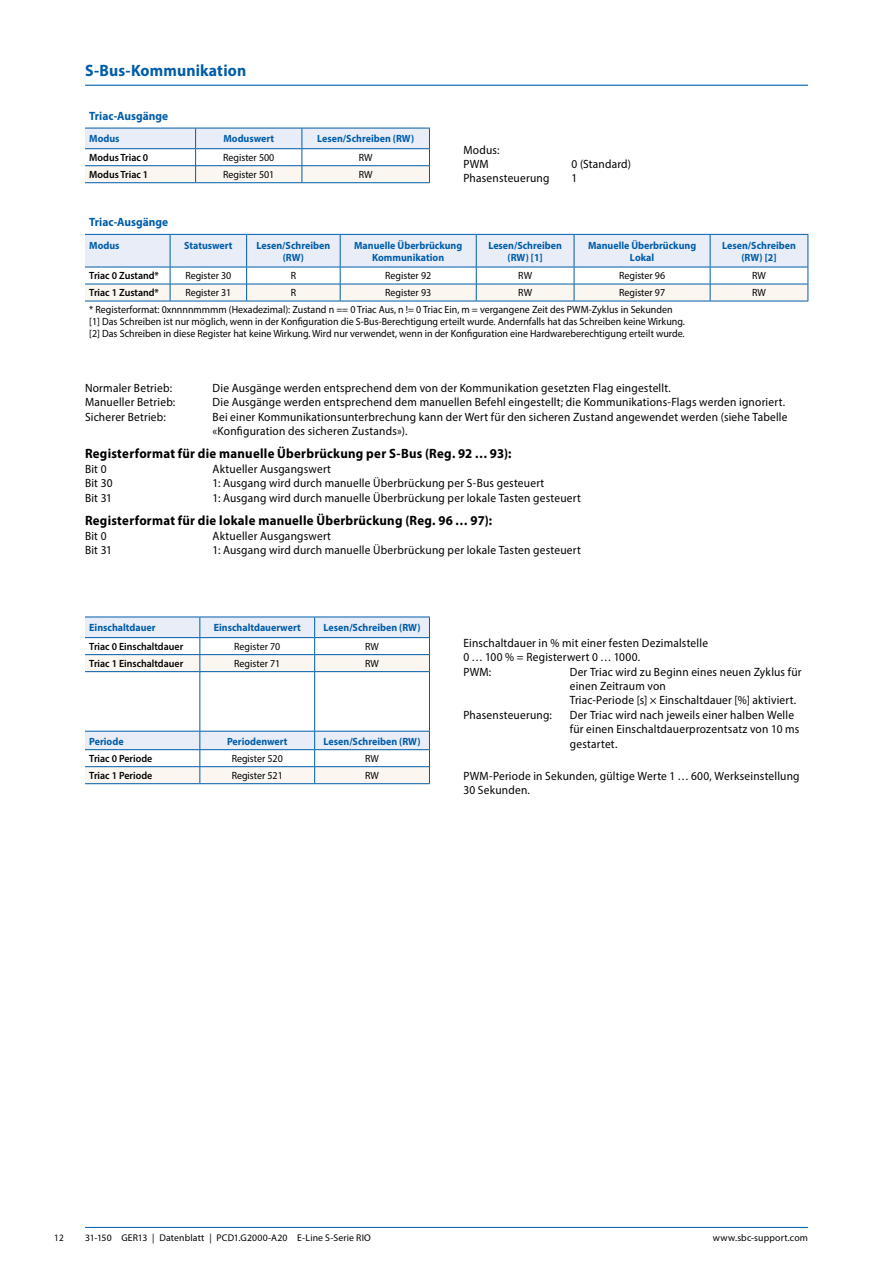
<style>
.page{position:relative;width:893px;height:1263px;background:#fff}
.page>*{position:absolute;margin:0;border:0;box-sizing:border-box;transform-origin:0 0}
.Tabellentitel__blau{font:700 16.5px "Myriad Pro";letter-spacing:.01em;color:#005da9;scale:.95 1}
.Grundtext__bold__9_1{font:700 13.5px "Myriad Pro";letter-spacing:.02em;color:#000;scale:.95 1}
.Grundtext__8pt{font:12px/14.4px "Myriad Pro";letter-spacing:.02em;color:#000;scale:.95 1}
.Untertitel__blau__bo{font:700 12px "Myriad Pro";color:#005da9;scale:.95 1}
.Tabellentitel__blau-2{font:700 12px "Myriad Pro";color:#005da9;scale:.95 1}
.TABs_2Wertebereiche{font:10.5px "Myriad Pro";color:#000;scale:.95 1}
.Untertitel__blau__bo-2{font:700 10.5px/12px "Myriad Pro";color:#005da9;text-align:center;scale:.95 1}
.Untertitel__schwarz{font:600 10.5px "Myriad Pro";color:#000;scale:.95 1}
.t1{font:9.75px "Myriad Pro";letter-spacing:.015em;color:#000}
.t2{font:9.75px "Myriad Pro";letter-spacing:.015em;color:#000;scale:.95 1}
</style>
<div class="page">
<hr style="left:85px;top:1227px;width:723px;height:1px;background:#005da9">
<svg style="left:85px;top:128px;width:345px;height:54px"></svg>
<hr style="left:85px;top:182px;width:111px;height:1px;background:#005da9">
<hr style="left:196px;top:182px;width:106px;height:1px;background:#005da9">
<hr style="left:302px;top:182px;width:128px;height:1px;background:#005da9">
<hr style="left:85px;top:85px;width:723px;height:1px;background:#005da9">
<svg style="left:85px;top:234px;width:723px;height:67px"></svg>
<hr style="left:85px;top:301px;width:85px;height:1px;background:#005da9">
<hr style="left:170px;top:301px;width:77px;height:1px;background:#005da9">
<hr style="left:247px;top:301px;width:93px;height:1px;background:#005da9">
<hr style="left:340px;top:301px;width:136px;height:1px;background:#005da9">
<hr style="left:476px;top:301px;width:98px;height:1px;background:#005da9">
<hr style="left:574px;top:301px;width:136px;height:1px;background:#005da9">
<hr style="left:710px;top:301px;width:98px;height:1px;background:#005da9">
<svg style="left:85px;top:617px;width:345px;height:166px"></svg>
<hr style="left:85px;top:783px;width:115px;height:1px;background:#005da9">
<hr style="left:200px;top:783px;width:115px;height:1px;background:#005da9">
<hr style="left:315px;top:783px;width:115px;height:1px;background:#005da9">
<p class="Tabellentitel__blau" style="left:85px;top:60px;width:171px">S-Bus-Kommunikation</p>
<p class="Untertitel__blau__bo" style="left:89px;top:108px;width:85px">Triac-Ausgänge</p>
<p class="Untertitel__blau__bo-2" style="left:89px;top:132px;width:33px">Modus</p>
<p class="Untertitel__blau__bo-2" style="left:223px;top:132px;width:55px">Moduswert</p>
<p class="Untertitel__blau__bo-2" style="left:317px;top:132px;width:104px">Lesen/Schreiben (RW)</p>
<p class="Untertitel__schwarz" style="left:89px;top:151px;width:64px">Modus Triac 0</p>
<p class="TABs_2Wertebereiche" style="left:223px;top:151px;width:55px">Register 500</p>
<p class="TABs_2Wertebereiche" style="left:359px;top:151px;width:16px">RW</p>
<p class="Untertitel__schwarz" style="left:89px;top:168px;width:64px">Modus Triac 1</p>
<p class="TABs_2Wertebereiche" style="left:223px;top:168px;width:55px">Register 501</p>
<p class="TABs_2Wertebereiche" style="left:359px;top:168px;width:16px">RW</p>
<p class="Grundtext__8pt" style="left:463px;top:142px;width:39px">Modus:</p>
<p class="Grundtext__8pt" style="left:463px;top:157px;width:28px">PWM</p>
<p class="Grundtext__8pt" style="left:571px;top:157px;width:64px">0 (Standard)</p>
<p class="Grundtext__8pt" style="left:463px;top:171px;width:92px">Phasensteuerung</p>
<p class="Grundtext__8pt" style="left:571px;top:171px;width:8px">1</p>
<p class="Tabellentitel__blau-2" style="left:89px;top:214px;width:85px">Triac-Ausgänge</p>
<p class="Untertitel__blau__bo-2" style="left:89px;top:239px;width:33px">Modus</p>
<p class="Untertitel__blau__bo-2" style="left:184px;top:239px;width:52px">Statuswert</p>
<p class="Untertitel__blau__bo-2" style="left:257px;top:239px;width:79px">Lesen/Schreiben (RW)</p>
<p class="Untertitel__blau__bo-2" style="left:354px;top:239px;width:115px">Manuelle Überbrückung</p>
<p class="Untertitel__blau__bo-2" style="left:372px;top:251px;width:77px">Kommunikation</p>
<p class="Untertitel__blau__bo-2" style="left:488px;top:239px;width:79px">Lesen/Schreiben (RW) [1]</p>
<p class="Untertitel__blau__bo-2" style="left:588px;top:239px;width:115px">Manuelle Überbrückung</p>
<p class="Untertitel__blau__bo-2" style="left:630px;top:251px;width:27px">Lokal</p>
<p class="Untertitel__blau__bo-2" style="left:722px;top:239px;width:79px">Lesen/Schreiben (RW) [2]</p>
<p class="Untertitel__schwarz" style="left:89px;top:269px;width:75px">Triac 0 Zustand*</p>
<p class="TABs_2Wertebereiche" style="left:185px;top:269px;width:50px">Register 30</p>
<p class="TABs_2Wertebereiche" style="left:291px;top:269px;width:7px">R</p>
<p class="TABs_2Wertebereiche" style="left:385px;top:269px;width:50px">Register 92</p>
<p class="TABs_2Wertebereiche" style="left:518px;top:269px;width:16px">RW</p>
<p class="TABs_2Wertebereiche" style="left:619px;top:269px;width:50px">Register 96</p>
<p class="TABs_2Wertebereiche" style="left:752px;top:269px;width:16px">RW</p>
<p class="Untertitel__schwarz" style="left:89px;top:286px;width:75px">Triac 1 Zustand*</p>
<p class="TABs_2Wertebereiche" style="left:185px;top:286px;width:50px">Register 31</p>
<p class="TABs_2Wertebereiche" style="left:291px;top:286px;width:7px">R</p>
<p class="TABs_2Wertebereiche" style="left:385px;top:286px;width:50px">Register 93</p>
<p class="TABs_2Wertebereiche" style="left:518px;top:286px;width:16px">RW</p>
<p class="TABs_2Wertebereiche" style="left:619px;top:286px;width:50px">Register 97</p>
<p class="TABs_2Wertebereiche" style="left:752px;top:286px;width:16px">RW</p>
<p class="TABs_2Wertebereiche" style="left:89px;top:303px;width:615px">* Registerformat: 0xnnnnmmmm (Hexadezimal): Zustand n == 0 Triac Aus, n != 0 Triac Ein, m = vergangene Zeit des PWM-Zyklus in Sekunden</p>
<p class="TABs_2Wertebereiche" style="left:89px;top:315px;width:628px">[1] Das Schreiben ist nur möglich, wenn in der Konfiguration die S-Bus-Berechtigung erteilt wurde. Andernfalls hat das Schreiben keine Wirkung.</p>
<p class="TABs_2Wertebereiche" style="left:89px;top:327px;width:628px">[2] Das Schreiben in diese Register hat keine Wirkung. Wird nur verwendet, wenn in der Konfiguration eine Hardwareberechtigung erteilt wurde.</p>
<p class="Grundtext__8pt" style="left:85px;top:380px;width:93px">Normaler Betrieb:</p>
<p class="Grundtext__8pt" style="left:213px;top:380px;width:484px">Die Ausgänge werden entsprechend dem von der Kommunikation gesetzten Flag eingestellt.</p>
<p class="Grundtext__8pt" style="left:85px;top:395px;width:97px">Manueller Betrieb:</p>
<p class="Grundtext__8pt" style="left:213px;top:395px;width:604px">Die Ausgänge werden entsprechend dem manuellen Befehl eingestellt; die Kommunikations-Flags werden ignoriert.</p>
<p class="Grundtext__8pt" style="left:85px;top:409px;width:87px">Sicherer Betrieb:</p>
<p class="Grundtext__8pt" style="left:213px;top:409px;width:607px">Bei einer Kommunikationsunterbrechung kann der Wert für den sicheren Zustand angewendet werden (siehe Tabelle «Konfiguration des sicheren Zustands»).</p>
<p class="Grundtext__bold__9_1" style="left:85px;top:445px;width:450px">Registerformat für die manuelle Überbrückung per S-Bus (Reg. 92 … 93):</p>
<p class="Grundtext__8pt" style="left:85px;top:461px;width:24px">Bit 0</p>
<p class="Grundtext__8pt" style="left:213px;top:461px;width:126px">Aktueller Ausgangswert</p>
<p class="Grundtext__8pt" style="left:85px;top:476px;width:30px">Bit 30</p>
<p class="Grundtext__8pt" style="left:213px;top:476px;width:351px">1: Ausgang wird durch manuelle Überbrückung per S-Bus gesteuert</p>
<p class="Grundtext__8pt" style="left:85px;top:490px;width:30px">Bit 31</p>
<p class="Grundtext__8pt" style="left:213px;top:490px;width:389px">1: Ausgang wird durch manuelle Überbrückung per lokale Tasten gesteuert</p>
<p class="Grundtext__bold__9_1" style="left:85px;top:512px;width:430px">Registerformat für die lokale manuelle Überbrückung (Reg. 96 … 97):</p>
<p class="Grundtext__8pt" style="left:85px;top:528px;width:24px">Bit 0</p>
<p class="Grundtext__8pt" style="left:213px;top:528px;width:126px">Aktueller Ausgangswert</p>
<p class="Grundtext__8pt" style="left:85px;top:542px;width:30px">Bit 31</p>
<p class="Grundtext__8pt" style="left:213px;top:542px;width:389px">1: Ausgang wird durch manuelle Überbrückung per lokale Tasten gesteuert</p>
<p class="Untertitel__blau__bo-2" style="left:89px;top:621px;width:71px">Einschaltdauer</p>
<p class="Untertitel__blau__bo-2" style="left:214px;top:621px;width:93px">Einschaltdauerwert</p>
<p class="Untertitel__blau__bo-2" style="left:324px;top:621px;width:104px">Lesen/Schreiben (RW)</p>
<p class="Untertitel__schwarz" style="left:89px;top:639px;width:100px">Triac 0 Einschaltdauer</p>
<p class="TABs_2Wertebereiche" style="left:234px;top:640px;width:50px">Register 70</p>
<p class="TABs_2Wertebereiche" style="left:365px;top:640px;width:16px">RW</p>
<p class="Untertitel__schwarz" style="left:89px;top:656px;width:100px">Triac 1 Einschaltdauer</p>
<p class="TABs_2Wertebereiche" style="left:234px;top:657px;width:50px">Register 71</p>
<p class="TABs_2Wertebereiche" style="left:365px;top:657px;width:16px">RW</p>
<p class="Untertitel__blau__bo-2" style="left:89px;top:735px;width:38px">Periode</p>
<p class="Untertitel__blau__bo-2" style="left:227px;top:735px;width:65px">Periodenwert</p>
<p class="Untertitel__blau__bo-2" style="left:324px;top:735px;width:104px">Lesen/Schreiben (RW)</p>
<p class="Untertitel__schwarz" style="left:89px;top:752px;width:68px">Triac 0 Periode</p>
<p class="TABs_2Wertebereiche" style="left:232px;top:752px;width:55px">Register 520</p>
<p class="TABs_2Wertebereiche" style="left:365px;top:752px;width:16px">RW</p>
<p class="Untertitel__schwarz" style="left:89px;top:769px;width:68px">Triac 1 Periode</p>
<p class="TABs_2Wertebereiche" style="left:232px;top:769px;width:55px">Register 521</p>
<p class="TABs_2Wertebereiche" style="left:365px;top:769px;width:16px">RW</p>
<p class="Grundtext__8pt" style="left:463px;top:635px;width:259px">Einschaltdauer in % mit einer festen Dezimalstelle<br>0 … 100 % = Registerwert 0 … 1000.</p>
<p class="Grundtext__8pt" style="left:463px;top:664px;width:31px">PWM:</p>
<p class="Grundtext__8pt" style="left:570px;top:664px;width:245px">Der Triac wird zu Beginn eines neuen Zyklus für einen Zeitraum von<br>Triac-Periode [s] × Einschaltdauer [%] aktiviert.</p>
<p class="Grundtext__8pt" style="left:463px;top:707px;width:95px">Phasensteuerung:</p>
<p class="Grundtext__8pt" style="left:570px;top:707px;width:243px">Der Triac wird nach jeweils einer halben Welle für einen Einschaltdauerprozentsatz von 10 ms gestartet.</p>
<p class="Grundtext__8pt" style="left:463px;top:769px;width:355px">PWM-Periode in Sekunden, gültige Werte 1 … 600, Werkseinstellung<br>30 Sekunden.</p>
<p class="t2" style="left:54px;top:1231px;width:12px">12</p>
<p class="t1" style="left:85px;top:1231px;width:287px">31-150 GER13 | Datenblatt | PCD1.G2000-A20 E-Line S-Serie RIO</p>
<p class="t1" style="left:713px;top:1231px;width:97px">www.sbc-support.com</p>
</div>
